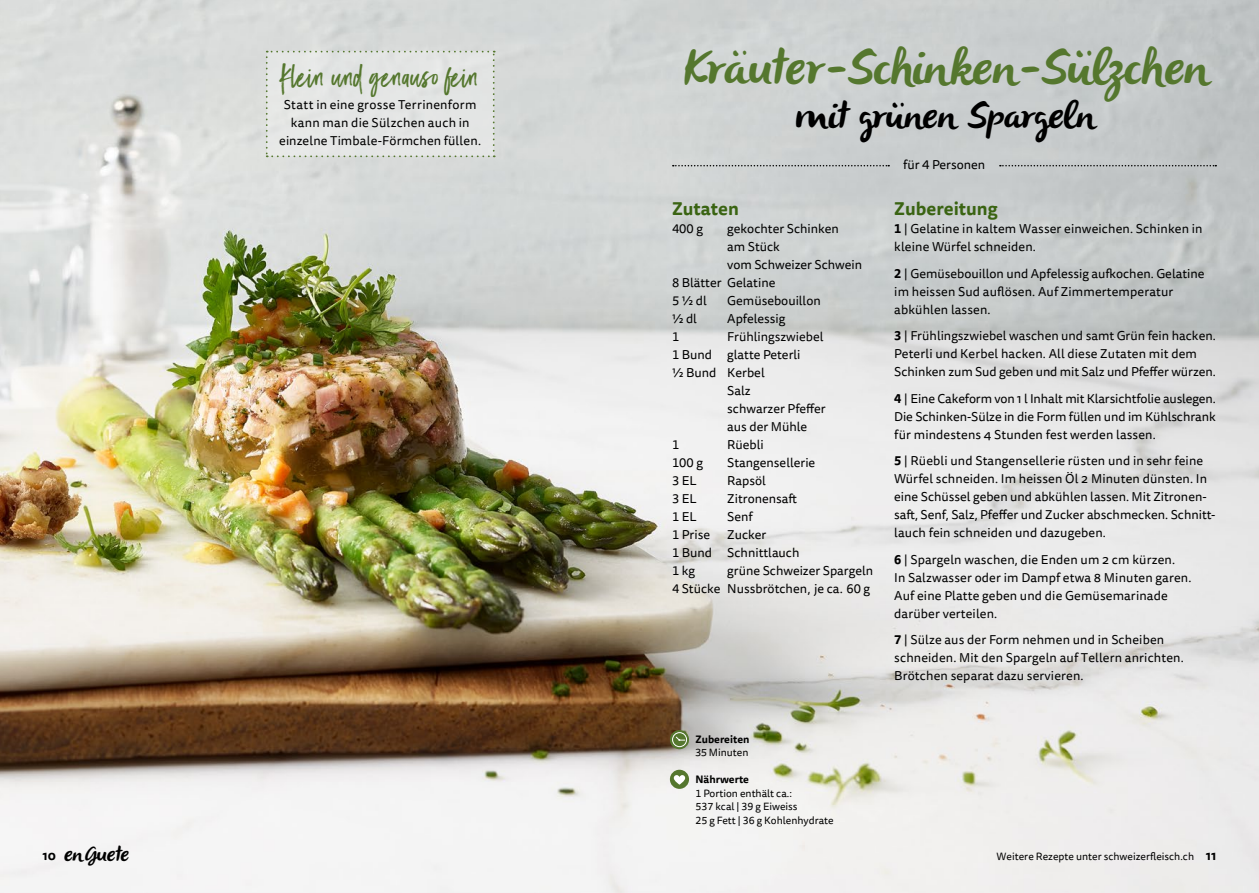
<style>
.page{position:relative;width:1259px;height:893px;background:#fff}
.page>*{position:absolute;margin:0;border:0;box-sizing:border-box;transform-origin:0 0}
.t1{font:italic 49.5px "Olivier";color:#55772e}
.t2{font:italic 37.5px "Olivier";color:#000}
.t3{font:28.5px "Black Diamond";letter-spacing:.01em;color:#55772e}
.t4{font:italic 21px "Olivier";color:#000}
.t5{font:700 18px "Tisa Sans OT";color:#3a6412}
.t6{font:12.75px/18px "Tisa Sans OT";letter-spacing:.01em;color:#000}
.t7{font:10.5px/13.5px "Tisa Sans OT";color:#000}
.t8{font:700 10.5px "Tisa Sans OT";color:#000}
.s1{font-weight:700}
.s2{font-family:"Tisa Sans OT";font-weight:700;font-style:normal;font-size:12.75px}
.s3{font-weight:700;font-size:12.75px}
</style>
<div class="page">
<img style="left:0;top:0;width:1259px;height:893px">
<svg style="left:673px;top:165px;width:216px;height:1px"></svg>
<svg style="left:1000px;top:165px;width:216px;height:1px"></svg>
<svg style="left:670px;top:730px;width:19px;height:19px"></svg>
<div style="left:672px;top:732px;width:15px;height:15px;border:1px solid #fff;border-radius:50%"></div>
<svg style="left:675px;top:736px;width:10px;height:5px"></svg>
<div style="left:670px;top:770px;width:19px;height:19px;background:#55772e;border-radius:50%"></div>
<svg style="left:674px;top:775px;width:11px;height:10px"></svg>
<div style="left:266px;top:51px;width:229px;height:106px;background:#e4e5e5"></div>
<h3 class="t3" style="left:280px;top:58px;width:201px">Klein und genauso fein</h3>
<p class="t6" style="left:279px;top:96px;width:203px;text-align:center">Statt in eine grosse Terrinenform kann man die Sülzchen auch in einzelne Timbale-Förmchen füllen.</p>
<h1 class="t1" style="left:681px;top:40px;width:527px">Kräuter-Schinken-Sülzchen</h1>
<h2 class="t2" style="left:794px;top:94px;width:301px">mitgrünen Spargeln</h2>
<h3 class="t5" style="left:672px;top:197px;width:68px">Zutaten</h3>
<p class="t6" style="left:672px;top:220px;width:32px">400 g</p>
<p class="t6" style="left:727px;top:220px;width:113px">gekochter Schinken</p>
<p class="t6" style="left:727px;top:238px;width:54px">am Stück</p>
<p class="t6" style="left:727px;top:256px;width:136px">vom Schweizer Schwein</p>
<p class="t6" style="left:672px;top:274px;width:105px">8 Blätter Gelatine</p>
<p class="t6" style="left:672px;top:292px;width:36px">5 ½ dl</p>
<p class="t6" style="left:727px;top:292px;width:95px">Gemüsebouillon</p>
<p class="t6" style="left:672px;top:310px;width:26px">½ dl</p>
<p class="t6" style="left:727px;top:310px;width:60px">Apfelessig</p>
<p class="t6" style="left:672px;top:328px;width:9px">1</p>
<p class="t6" style="left:727px;top:328px;width:98px">Frühlingszwiebel</p>
<p class="t6" style="left:672px;top:346px;width:130px">1 Bund glatte Peterli</p>
<p class="t6" style="left:672px;top:364px;width:94px">½ Bund Kerbel</p>
<p class="t6" style="left:727px;top:382px;width:25px">Salz</p>
<p class="t6" style="left:727px;top:400px;width:100px">schwarzer Pfeffer</p>
<p class="t6" style="left:727px;top:418px;width:81px">aus der Mühle</p>
<p class="t6" style="left:672px;top:436px;width:9px">1</p>
<p class="t6" style="left:727px;top:436px;width:38px">Rüebli</p>
<p class="t6" style="left:672px;top:454px;width:32px">100 g</p>
<p class="t6" style="left:727px;top:454px;width:89px">Stangensellerie</p>
<p class="t6" style="left:672px;top:472px;width:26px">3 EL</p>
<p class="t6" style="left:727px;top:472px;width:40px">Rapsöl</p>
<p class="t6" style="left:672px;top:490px;width:26px">3 EL</p>
<p class="t6" style="left:727px;top:490px;width:71px">Zitronensaft</p>
<p class="t6" style="left:672px;top:508px;width:26px">1 EL</p>
<p class="t6" style="left:727px;top:508px;width:27px">Senf</p>
<p class="t6" style="left:672px;top:526px;width:40px">1 Prise</p>
<p class="t6" style="left:672px;top:526px;width:129px;text-indent:55px">Zucker<br>1 Bund Schnittlauch<br>1 kg</p>
<p class="t6" style="left:672px;top:562px;width:203px;text-align:right">grüne Schweizer Spargeln<br>4 Stücke Nussbrötchen, je ca. 60 g</p>
<p class="t8" style="left:695px;top:732px;width:56px">Zubereiten</p>
<p class="t7" style="left:695px;top:746px;width:55px">35 Minuten</p>
<p class="t8" style="left:695px;top:773px;width:55px">Nährwerte</p>
<p class="t7" style="left:695px;top:787px;width:140px">1 Portion enthält ca.:<br>537 kcal | 39 g Eiweiss<br>25 g Fett | 36 g Kohlenhydrate</p>
<p class="t6" style="left:903px;top:156px;width:84px">für 4 Personen</p>
<h3 class="t5" style="left:894px;top:197px;width:105px">Zubereitung</h3>
<p class="t6" style="left:894px;top:220px;width:310px"><span class="s1">1</span> | Gelatine in kaltem Wasser einweichen. Schinken in kleine Würfel schneiden.</p>
<p class="t6" style="left:894px;top:265px;width:312px"><span class="s1">2</span> | Gemüsebouillon und Apfelessig aufkochen. Gelatine im heissen Sud auflösen. Auf Zimmertemperatur abkühlen lassen.</p>
<p class="t6" style="left:894px;top:327px;width:323px"><span class="s1">3</span> | Frühlingszwiebel waschen und samt Grün fein hacken.<br>Peterli und Kerbel hacken. All diese Zutaten mit dem<br>Schinken zum Sud geben und mit Salz und Pfeffer würzen.</p>
<p class="t6" style="left:894px;top:390px;width:323px;text-align:justify"><span class="s1">4</span> | Eine Cakeform von 1 l Inhalt mit Klarsichtfolie auslegen.<br>Die Schinken-Sülze in die Form füllen und im Kühlschrank für mindestens 4 Stunden fest werden lassen.</p>
<p class="t6" style="left:894px;top:452px;width:322px"><span class="s1">5</span> | Rüebli und Stangensellerie rüsten und in sehr feine Würfel schneiden. Im heissen Öl 2 Minuten dünsten. In eine Schüssel geben und abkühlen lassen. Mit Zitronen&shy;saft, Senf, Salz, Pfeffer und Zucker abschmecken. Schnitt&shy;lauch fein schneiden und dazugeben.</p>
<p class="t6" style="left:894px;top:551px;width:299px"><span class="s1">6</span> | Spargeln waschen, die Enden um 2 cm kürzen.<br>In Salzwasser oder im Dampf etwa 8 Minuten garen.<br>Auf eine Platte geben und die Gemüsemarinade darüber verteilen.</p>
<p class="t6" style="left:894px;top:632px;width:291px"><span class="s1">7</span> | Sülze aus der Form nehmen und in Scheiben schneiden. Mit den Spargeln auf Tellern anrichten.<br>Brötchen separat dazu servieren.</p>
<h3 class="t4" style="left:43px;top:842px;width:92px"><span class="s2">1 0</span> en Guete</h3>
<p class="t7" style="left:996px;top:850px;width:221px">Weitere Rezepte unter schweizerfleisch.ch <span class="s3">11</span></p>
</div>
